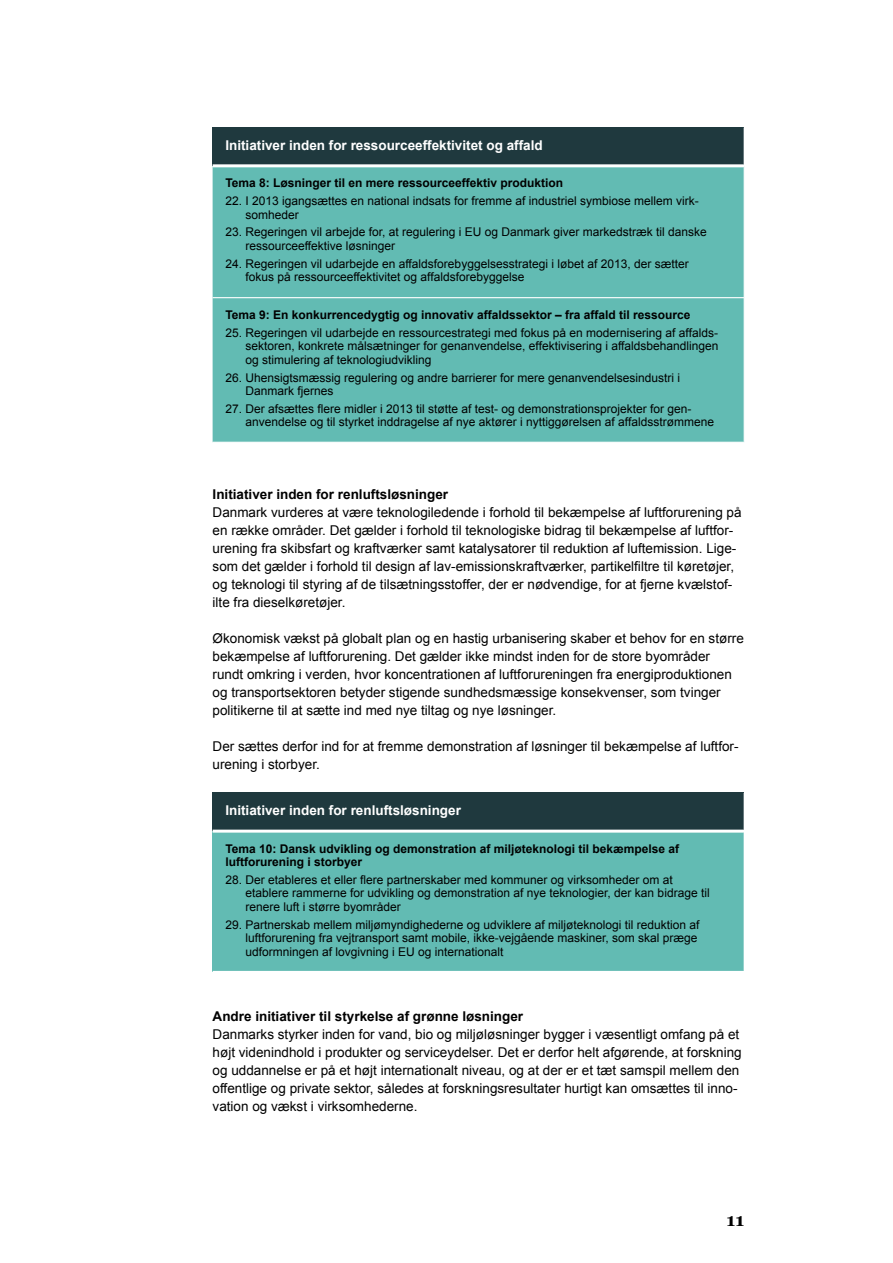
<style>
.page{position:relative;width:893px;height:1263px;background:#fff}
.page>*{position:absolute;margin:0;border:0;box-sizing:border-box;transform-origin:0 0}
.t1{font:700 18px "Georgia";color:#000}
.t2{font:13.5px/18px "Arial";color:#000}
.t3{font:700 13.5px "Arial";color:#fff}
.t4{font:700 13.5px "Arial";color:#000}
.t5{font:12px/13.5px "Arial";color:#000}
.t6{font:700 12px/13.5px "Arial";color:#000}
</style>
<div class="page">
<div style="left:213px;top:128px;width:531px;height:38px;background:#1f393e"></div>
<div style="left:213px;top:167px;width:531px;height:275px;background:#62bbb3"></div>
<hr style="left:213px;top:164px;width:531px;height:3px;background:#fff">
<hr style="left:213px;top:297px;width:531px;height:1px;background:#fff">
<div style="left:213px;top:793px;width:531px;height:38px;background:#1f393e"></div>
<div style="left:213px;top:831px;width:531px;height:140px;background:#62bbb3"></div>
<hr style="left:213px;top:830px;width:531px;height:3px;background:#fff">
<p class="t3" style="left:225px;top:138px;width:319px">Initiativer inden for ressourceeffektivitet og affald</p>
<p class="t6" style="left:225px;top:176px;width:339px">Tema 8: Løsninger til en mere ressourceeffektiv produktion</p>
<p class="t5" style="left:245px;top:194px;width:455px;text-indent:-20px">22. I 2013 igangsættes en national indsats for fremme af industriel symbiose mellem virk&shy;somheder</p>
<p class="t5" style="left:245px;top:225px;width:463px;text-indent:-20px">23. Regeringen vil arbejde for, at regulering i EU og Danmark giver markedstræk til danske ressourceeffektive løsninger</p>
<p class="t5" style="left:245px;top:257px;width:445px;text-indent:-20px">24. Regeringen vil udarbejde en affaldsforebyggelsesstrategi i løbet af 2013, der sætter fokus på ressourceeffektivitet og affaldsforebyggelse</p>
<p class="t6" style="left:225px;top:308px;width:467px">Tema 9: En konkurrencedygtig og innovativ affaldssektor – fra affald til ressource</p>
<p class="t5" style="left:245px;top:326px;width:475px;text-align:justify;text-indent:-20px">25. Regeringen vil udarbejde en ressourcestrategi med fokus på en modernisering af affalds&shy;sektoren, konkrete målsætninger for genanvendelse, effektivisering i affaldsbehandlingen og stimulering af teknologiudvikling</p>
<p class="t5" style="left:245px;top:371px;width:436px;text-indent:-20px">26. Uhensigtsmæssig regulering og andre barrierer for mere genanvendelsesindustri i<br>Danmark fjernes</p>
<p class="t5" style="left:245px;top:402px;width:470px;text-indent:-20px">27. Der afsættes flere midler i 2013 til støtte af test- og demonstrationsprojekter for gen&shy;anvendelse og til styrket inddragelse af nye aktører i nyttiggørelsen af affaldsstrømmene</p>
<p class="t4" style="left:213px;top:486px;width:237px">Initiativer inden for renluftsløsninger</p>
<p class="t2" style="left:213px;top:503px;width:530px">Danmark vurderes at være teknologiledende i forhold til bekæmpelse af luftforurening på en række områder. Det gælder i forhold til teknologiske bidrag til bekæmpelse af luftfor&shy;urening fra skibsfart og kraftværker samt katalysatorer til reduktion af luftemission. Lige&shy;som det gælder i forhold til design af lav-emissionskraftværker, partikelfiltre til køretøjer, og teknologi til styring af de tilsætningsstoffer, der er nødvendige, for at fjerne kvælstof&shy;ilte fra dieselkøretøjer.</p>
<p class="t2" style="left:213px;top:629px;width:533px">Økonomisk vækst på globalt plan og en hastig urbanisering skaber et behov for en større bekæmpelse af luftforurening. Det gælder ikke mindst inden for de store byområder rundt omkring i verden, hvor koncentrationen af luftforureningen fra energiproduktionen og transportsektoren betyder stigende sundhedsmæssige konsekvenser, som tvinger politikerne til at sætte ind med nye tiltag og nye løsninger.</p>
<p class="t2" style="left:213px;top:737px;width:527px">Der sættes derfor ind for at fremme demonstration af løsninger til bekæmpelse af luftfor&shy;urening i storbyer.</p>
<p class="t3" style="left:225px;top:803px;width:237px">Initiativer inden for renluftsløsninger</p>
<p class="t6" style="left:225px;top:842px;width:455px">Tema 10: Dansk udvikling og demonstration af miljøteknologi til bekæmpelse af luftforurening i storbyer</p>
<p class="t5" style="left:245px;top:873px;width:466px;text-indent:-20px">28. Der etableres et eller flere partnerskaber med kommuner og virksomheder om at etablere rammerne for udvikling og demonstration af nye teknologier, der kan bidrage til renere luft i større byområder</p>
<p class="t5" style="left:245px;top:918px;width:456px;text-indent:-20px">29. Partnerskab mellem miljømyndighederne og udviklere af miljøteknologi til reduktion af luftforurening fra vejtransport samt mobile, ikke-vejgående maskiner, som skal præge udformningen af lovgivning i EU og internationalt</p>
<p class="t4" style="left:213px;top:1008px;width:312px">Andre initiativer til styrkelse af grønne løsninger</p>
<p class="t2" style="left:213px;top:1025px;width:531px">Danmarks styrker inden for vand, bio og miljøløsninger bygger i væsentligt omfang på et højt videnindhold i produkter og serviceydelser. Det er derfor helt afgørende, at forskning og uddannelse er på et højt internationalt niveau, og at der er et tæt samspil mellem den offentlige og private sektor, således at forskningsresultater hurtigt kan omsættes til inno&shy;vation og vækst i virksomhederne.</p>
<h1 class="t1" style="left:726px;top:1208px;width:19px">11</h1>
</div>
